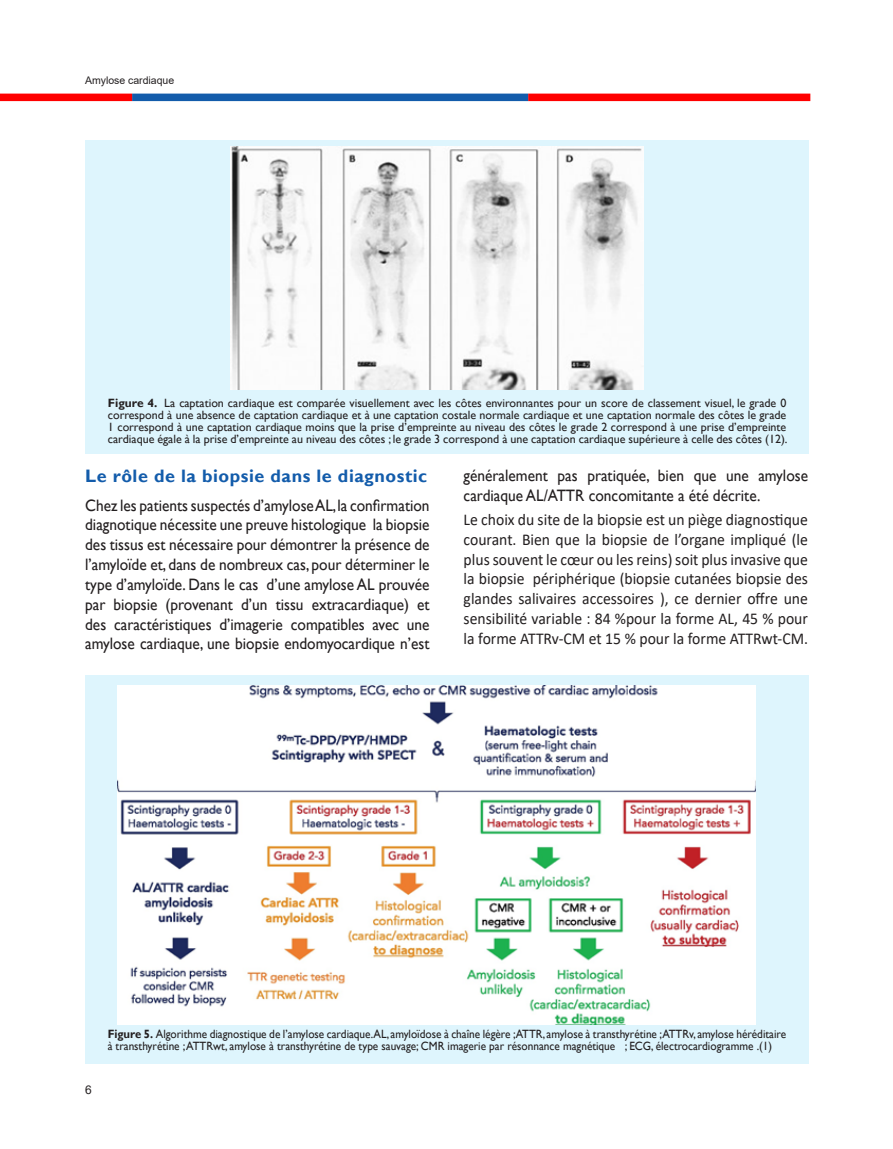
<style>
.page{position:relative;width:893px;height:1149px;background:#fff}
.page>*{position:absolute;margin:0;border:0;box-sizing:border-box;transform-origin:0 0}
.Body_Text{font:700 18px "Gill Sans";letter-spacing:.03em;color:#135cab}
.t1{font:16.5px/19.8px "Gill Sans";color:#231f20;text-align:justify;scale:.93 1}
.t2{font:16.5px/19.8px "Calibri";color:#231f20;text-align:justify;scale:.95 1}
.t3{font:12px/12px "Gill Sans";color:#231f20;text-align:justify}
.t4{font:12px/12px "Gill Sans";color:#231f20;scale:.94 1}
.t5{font:12px "Arial";color:#231f20}
.t6{font:10.5px "Arial";color:#231f20}
.s1{font-weight:700}
</style>
<div class="page">
<div style="left:528px;top:94px;width:282px;height:7px;background:#f00"></div>
<div style="left:132px;top:94px;width:396px;height:7px;background:#135cab"></div>
<div style="left:0;top:94px;width:132px;height:7px;background:#f00"></div>
<div style="left:85px;top:140px;width:724px;height:314px;background:#def5fd"></div>
<img style="left:231px;top:147px;width:412px;height:243px">
<div style="left:85px;top:675px;width:724px;height:388px;background:#def5fd"></div>
<img style="left:117px;top:685px;width:639px;height:339px">
<p class="t6" style="left:85px;top:73px;width:91px">Amylose cardiaque</p>
<p class="t3" style="left:108px;top:397px;width:681px"><span class="s1">Figure 4.</span> La captation cardiaque est comparée visuellement avec les côtes environnantes pour un score de classement visuel, le grade 0 correspond à une absence de captation cardiaque et à une captation costale normale cardiaque et une captation normale des côtes le grade 1 correspond à une captation cardiaque moins que la prise d’empreinte au niveau des côtes le grade 2 correspond à une prise d’empreinte cardiaque égale à la prise d’empreinte au niveau des côtes ; le grade 3 correspond à une captation cardiaque supérieure à celle des côtes (12).</p>
<p class="Body_Text" style="left:85px;top:465px;width:344px">Le rôle de la biopsie dans le diagnostic</p>
<p class="t1" style="left:85px;top:495px;width:372px">Chez les patients suspectés d’amylose AL, la confirmation diagnotique nécessite une preuve histologique la biopsie des tissus est nécessaire pour démontrer la présence de l’amyloïde et, dans de nombreux cas, pour déterminer le type d’amyloïde. Dans le cas d’une amylose AL prouvée par biopsie (provenant d’un tissu extracardiaque) et des caractéristiques d’imagerie compatibles avec une amylose cardiaque, une biopsie endomyocardique n’est</p>
<p class="t1" style="left:464px;top:465px;width:372px">généralement pas pratiquée, bien que une amylose cardiaque AL/ATTR concomitante a été décrite.</p>
<p class="t2" style="left:464px;top:509px;width:364px">Le choix du site de la biopsie est un piège diagnostique courant. Bien que la biopsie de l’organe impliqué (le plus souvent le cœur ou les reins) soit plus invasive que la biopsie périphérique (biopsie cutanées biopsie des glandes salivaires accessoires ), ce dernier offre une sensibilité variable : 84 %pour la forme AL, 45 % pour la forme ATTRv-CM et 15 % pour la forme ATTRwt-CM.</p>
<p class="t5" style="left:85px;top:1081px;width:8px">6</p>
<p class="t4" style="left:108px;top:1028px;width:723px"><span class="s1">Figure 5.</span> Algorithme diagnostique de l’amylose cardiaque.AL, amyloïdose à chaîne légère ;ATTR, amylose à transthyrétine ;ATTRv, amylose héréditaire à transthyrétine ; ATTRwt, amylose à transthyrétine de type sauvage; CMR imagerie par résonnance magnétique ; ECG, électrocardiogramme .(1)</p>
</div>
